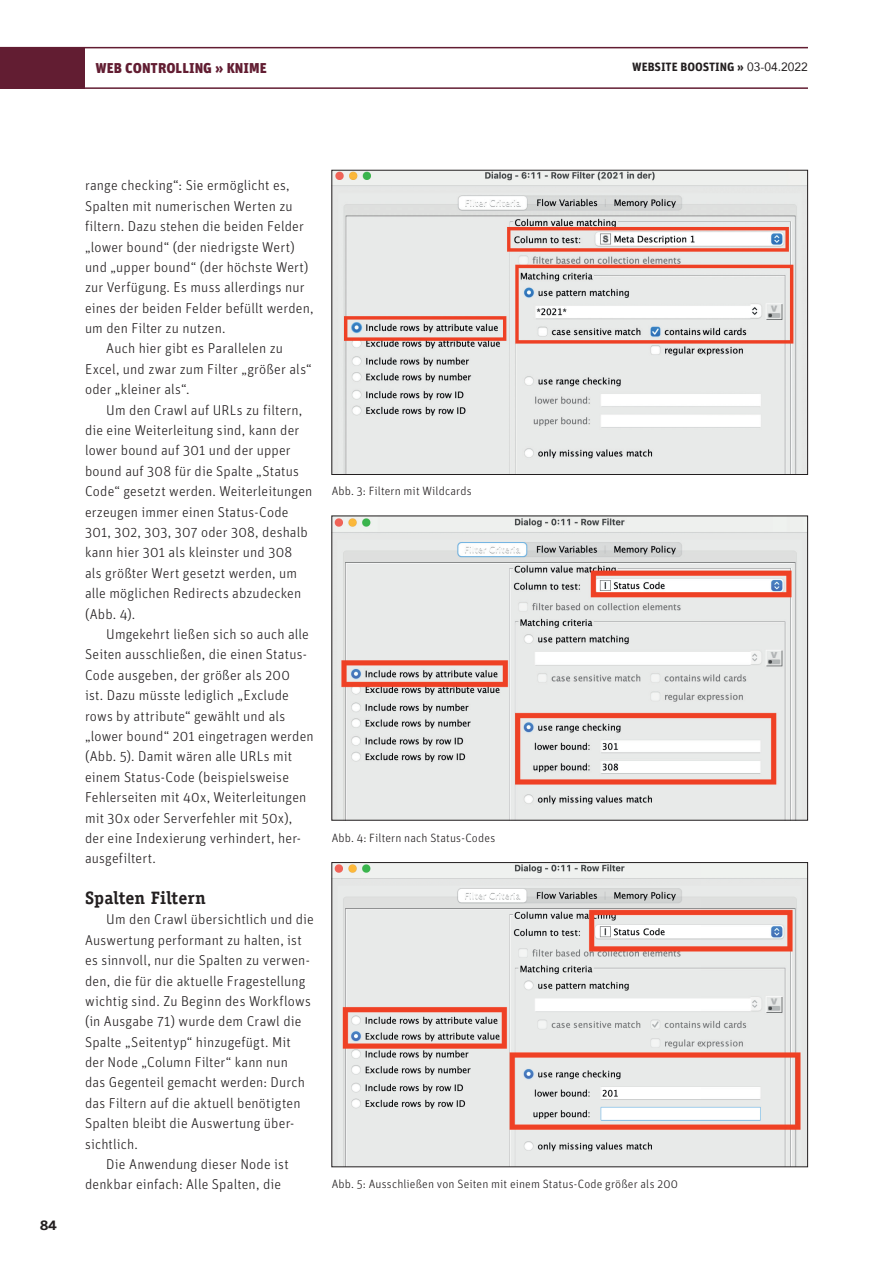
<style>
.page{position:relative;width:893px;height:1263px;background:#fff}
.page>*{position:absolute;margin:0;border:0;box-sizing:border-box;transform-origin:0 0}
.t1{font:700 18px "Officina Serif Std";letter-spacing:.005em;color:#231f20}
.t2{font:300 14.25px "Unit";letter-spacing:.01em;color:#231f20}
.t3{font:900 14.25px "Unit";color:#621d32}
.t4{font:700 12.75px "Benton Sans";color:#231f20}
.t5{font:300 12px "Unit";letter-spacing:.015em;color:#231f20}
.t6{font:700 12px "Unit";color:#231f20}
.s1{font-family:"Avenir";font-weight:400}
</style>
<div class="page">
<div style="left:0;top:47px;width:85px;height:41px;background:#621d32"></div>
<hr style="left:0;top:47px;width:808px;height:1px;background:#621d32">
<hr style="left:0;top:87px;width:808px;height:2px;background:#621d32">
<img style="left:334px;top:172px;width:472px;height:301px">
<div style="left:332px;top:170px;width:476px;height:305px;border:1px solid #231f20"></div>
<img style="left:334px;top:518px;width:472px;height:300px">
<img style="left:334px;top:864px;width:472px;height:301px">
<div style="left:332px;top:862px;width:476px;height:305px;border:1px solid #231f20"></div>
<p class="t3" style="left:96px;top:59px;width:172px">WEB CONTROLLING » KNIME</p>
<p class="t6" style="left:632px;top:59px;width:177px">WEBSITE BOOSTING » <span class="s1">03-04.2022</span></p>
<p class="t4" style="left:40px;top:1217px;width:18px">84</p>
<p class="t2" style="left:85px;top:177px;width:206px">range checking“: Sie ermöglicht es,</p>
<p class="t2" style="left:85px;top:198px;width:209px">Spalten mit numerischen Werten zu</p>
<p class="t2" style="left:85px;top:218px;width:220px">filtern. Dazu stehen die beiden Felder</p>
<p class="t2" style="left:85px;top:238px;width:211px">„lower bound“ (der niedrigste Wert)</p>
<p class="t2" style="left:85px;top:259px;width:225px">und „upper bound“ (der höchste Wert)</p>
<p class="t2" style="left:85px;top:279px;width:221px">zur Verfügung. Es muss allerdings nur</p>
<p class="t2" style="left:85px;top:300px;width:230px">eines der beiden Felder befüllt werden,</p>
<p class="t2" style="left:85px;top:320px;width:142px">um den Filter zu nutzen.</p>
<p class="t2" style="left:106px;top:340px;width:178px">Auch hier gibt es Parallelen zu</p>
<p class="t2" style="left:85px;top:361px;width:228px">Excel, und zwar zum Filter „größer als“</p>
<p class="t2" style="left:85px;top:381px;width:106px">oder „kleiner als“.</p>
<p class="t2" style="left:106px;top:402px;width:198px">Um den Crawl auf URLs zu filtern,</p>
<p class="t2" style="left:85px;top:422px;width:216px">die eine Weiterleitung sind, kann der</p>
<p class="t2" style="left:85px;top:442px;width:207px">lower bound auf 301 und der upper</p>
<p class="t2" style="left:85px;top:463px;width:215px">bound auf 308 für die Spalte „Status</p>
<p class="t2" style="left:85px;top:483px;width:229px">Code“ gesetzt werden. Weiterleitungen</p>
<p class="t2" style="left:85px;top:503px;width:205px">erzeugen immer einen Status-Code</p>
<p class="t2" style="left:85px;top:524px;width:224px">301, 302, 303, 307 oder 308, deshalb</p>
<p class="t2" style="left:85px;top:544px;width:209px">kann hier 301 als kleinster und 308</p>
<p class="t2" style="left:85px;top:565px;width:213px">als größter Wert gesetzt werden, um</p>
<p class="t2" style="left:85px;top:585px;width:218px">alle möglichen Redirects abzudecken</p>
<p class="t2" style="left:85px;top:605px;width:52px">(Abb. 4).</p>
<p class="t2" style="left:106px;top:626px;width:204px">Umgekehrt ließen sich so auch alle</p>
<p class="t2" style="left:85px;top:646px;width:223px">Seiten ausschließen, die einen Status-</p>
<p class="t2" style="left:85px;top:667px;width:206px">Code ausgeben, der größer als 200</p>
<p class="t2" style="left:85px;top:687px;width:205px">ist. Dazu müsste lediglich „Exclude</p>
<p class="t2" style="left:85px;top:707px;width:202px">rows by attribute“ gewählt und als</p>
<p class="t2" style="left:85px;top:728px;width:230px">„lower bound“ 201 eingetragen werden</p>
<p class="t2" style="left:85px;top:748px;width:209px">(Abb. 5). Damit wären alle URLs mit</p>
<p class="t2" style="left:85px;top:769px;width:205px">einem Status-Code (beispielsweise</p>
<p class="t2" style="left:85px;top:789px;width:223px">Fehlerseiten mit 40x, Weiterleitungen</p>
<p class="t2" style="left:85px;top:809px;width:209px">mit 30x oder Serverfehler mit 50x),</p>
<p class="t2" style="left:85px;top:830px;width:217px">der eine Indexierung verhindert, her-</p>
<p class="t2" style="left:85px;top:850px;width:72px">ausgefiltert.</p>
<p class="t1" style="left:85px;top:886px;width:122px">Spalten Filtern</p>
<p class="t2" style="left:106px;top:911px;width:209px">Um den Crawl übersichtlich und die</p>
<p class="t2" style="left:85px;top:931px;width:218px">Auswertung performant zu halten, ist</p>
<p class="t2" style="left:85px;top:952px;width:226px">es sinnvoll, nur die Spalten zu verwen-</p>
<p class="t2" style="left:85px;top:972px;width:222px">den, die für die aktuelle Fragestellung</p>
<p class="t2" style="left:85px;top:993px;width:227px">wichtig sind. Zu Beginn des Workflows</p>
<p class="t2" style="left:85px;top:1013px;width:218px">(in Ausgabe 71) wurde dem Crawl die</p>
<p class="t2" style="left:85px;top:1033px;width:207px">Spalte „Seitentyp“ hinzugefügt. Mit</p>
<p class="t2" style="left:85px;top:1054px;width:205px">der Node „Column Filter“ kann nun</p>
<p class="t2" style="left:85px;top:1074px;width:221px">das Gegenteil gemacht werden: Durch</p>
<p class="t2" style="left:85px;top:1095px;width:217px">das Filtern auf die aktuell benötigten</p>
<p class="t2" style="left:85px;top:1115px;width:211px">Spalten bleibt die Auswertung über-</p>
<p class="t2" style="left:85px;top:1135px;width:54px">sichtlich.</p>
<p class="t2" style="left:106px;top:1156px;width:184px">Die Anwendung dieser Node ist</p>
<p class="t2" style="left:85px;top:1176px;width:198px">denkbar einfach: Alle Spalten, die</p>
<p class="t5" style="left:332px;top:484px;width:141px">Abb. 3: Filtern mit Wildcards</p>
<p class="t5" style="left:332px;top:830px;width:165px">Abb. 4: Filtern nach Status-Codes</p>
<p class="t5" style="left:332px;top:1177px;width:348px">Abb. 5: Ausschließen von Seiten mit einem Status-Code größer als 200</p>
</div>
